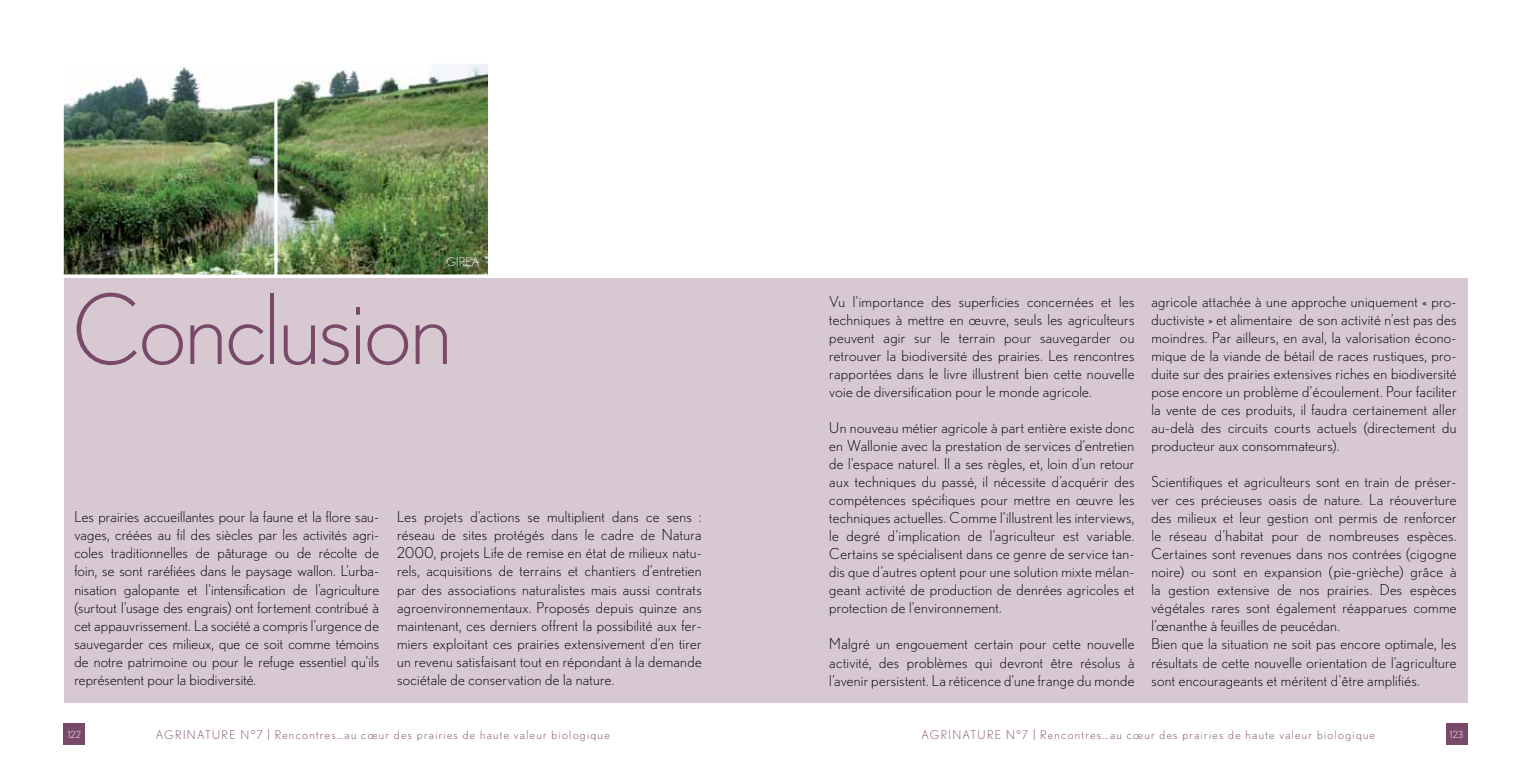
<style>
.page{position:relative;width:1531px;height:766px;background:#fff}
.page>*{position:absolute;margin:0;border:0;box-sizing:border-box;transform-origin:0 0}
.t1{font:300 96px "Nobel";letter-spacing:-.02em;color:#79496a}
.t2{font:300 15px/18px "Nobel";letter-spacing:.02em;color:#000;text-align:justify}
.t3{font:300 12px "Nobel";letter-spacing:.11em;color:#79496a}
.t4{font:300 12px "Nobel";letter-spacing:.015em;color:#fff}
.t5{font:300 9.75px "Nobel";letter-spacing:.02em;color:#fff}
</style>
<div class="page">
<div style="left:64px;top:723px;width:21px;height:21px;background:#79496a"></div>
<div style="left:1446px;top:723px;width:21px;height:21px;background:#79496a"></div>
<img style="left:64px;top:64px;width:424px;height:210px">
<div style="left:64px;top:278px;width:1403px;height:424px;background:#d7c8d2"></div>
<p class="t4" style="left:446px;top:255px;width:35px">GIREA</p>
<h1 class="t1" style="left:72px;top:274px;width:382px">Conclusion</h1>
<p class="t2" style="left:829px;top:292px;width:307px">Vu l’importance des superficies concernées et les techniques à mettre en œuvre, seuls les agriculteurs peuvent agir sur le terrain pour sauvegarder ou retrouver la biodiversité des prairies. Les rencontres rapportées dans le livre illustrent bien cette nouvelle voie de diversification pour le monde agricole.</p>
<p class="t2" style="left:829px;top:418px;width:307px">Un nouveau métier agricole à part entière existe donc en Wallonie avec la prestation de services d’entretien de l’espace naturel. Il a ses règles, et, loin d’un retour aux techniques du passé, il nécessite d’acquérir des compétences spécifiques pour mettre en œuvre les techniques actuelles. Comme l’illustrent les interviews, le degré d’implication de l’agriculteur est variable.<br>Certains se spécialisent dans ce genre de service tan&shy;dis que d’autres optent pour une solution mixte mélan&shy;geant activité de production de denrées agricoles et protection de l’environnement.</p>
<p class="t2" style="left:829px;top:634px;width:307px">Malgré un engouement certain pour cette nouvelle activité, des problèmes qui devront être résolus à l’avenir persistent. La réticence d’une frange du monde</p>
<p class="t2" style="left:74px;top:507px;width:306px">Les prairies accueillantes pour la faune et la flore sau&shy;vages, créées au fil des siècles par les activités agri&shy;coles traditionnelles de pâturage ou de récolte de foin, se sont raréfiées dans le paysage wallon. L’urba&shy;nisation galopante et l’intensification de l’agriculture (surtout l’usage des engrais) ont fortement contribué à cet appauvrissement. La société a compris l’urgence de sauvegarder ces milieux, que ce soit comme témoins de notre patrimoine ou pour le refuge essentiel qu’ils représentent pour la biodiversité.</p>
<p class="t2" style="left:397px;top:507px;width:306px">Les projets d’actions se multiplient dans ce sens : réseau de sites protégés dans le cadre de Natura 2000, projets Life de remise en état de milieux natu&shy;rels, acquisitions de terrains et chantiers d’entretien par des associations naturalistes mais aussi contrats agroenvironnementaux. Proposés depuis quinze ans maintenant, ces derniers offrent la possibilité aux fer&shy;miers exploitant ces prairies extensivement d’en tirer un revenu satisfaisant tout en répondant à la demande sociétale de conservation de la nature.</p>
<p class="t2" style="left:1151px;top:292px;width:307px">agricole attachée à une approche uniquement « pro&shy;ductiviste » et alimentaire de son activité n’est pas des moindres. Par ailleurs, en aval, la valorisation écono&shy;mique de la viande de bétail de races rustiques, pro&shy;duite sur des prairies extensives riches en biodiversité pose encore un problème d’écoulement. Pour faciliter la vente de ces produits, il faudra certainement aller au-delà des circuits courts actuels (directement du producteur aux consommateurs).</p>
<p class="t2" style="left:1151px;top:472px;width:307px;text-align:left">Scientifiques et agriculteurs sont en train de préser&shy;ver ces précieuses oasis de nature. La réouverture des milieux et leur gestion ont permis de renforcer le réseau d’habitat pour de nombreuses espèces.<br>Certaines sont revenues dans nos contrées (cigogne noire) ou sont en expansion (pie-grièche) grâce à la gestion extensive de nos prairies. Des espèces végétales rares sont également réapparues comme l’œnanthe à feuilles de peucédan.<br>Bien que la situation ne soit pas encore optimale, les résultats de cette nouvelle orientation de l’agriculture sont encourageants et méritent d’être amplifiés.</p>
<p class="t5" style="left:68px;top:728px;width:15px">122</p>
<p class="t3" style="left:156px;top:727px;width:455px">AGRINATURE N°7 | Rencontres…au cœur des prairies de haute valeur biologique</p>
<p class="t3" style="left:921px;top:727px;width:455px">AGRINATURE N°7 | Rencontres…au cœur des prairies de haute valeur biologique</p>
<p class="t5" style="left:1450px;top:728px;width:15px">123</p>
</div>
